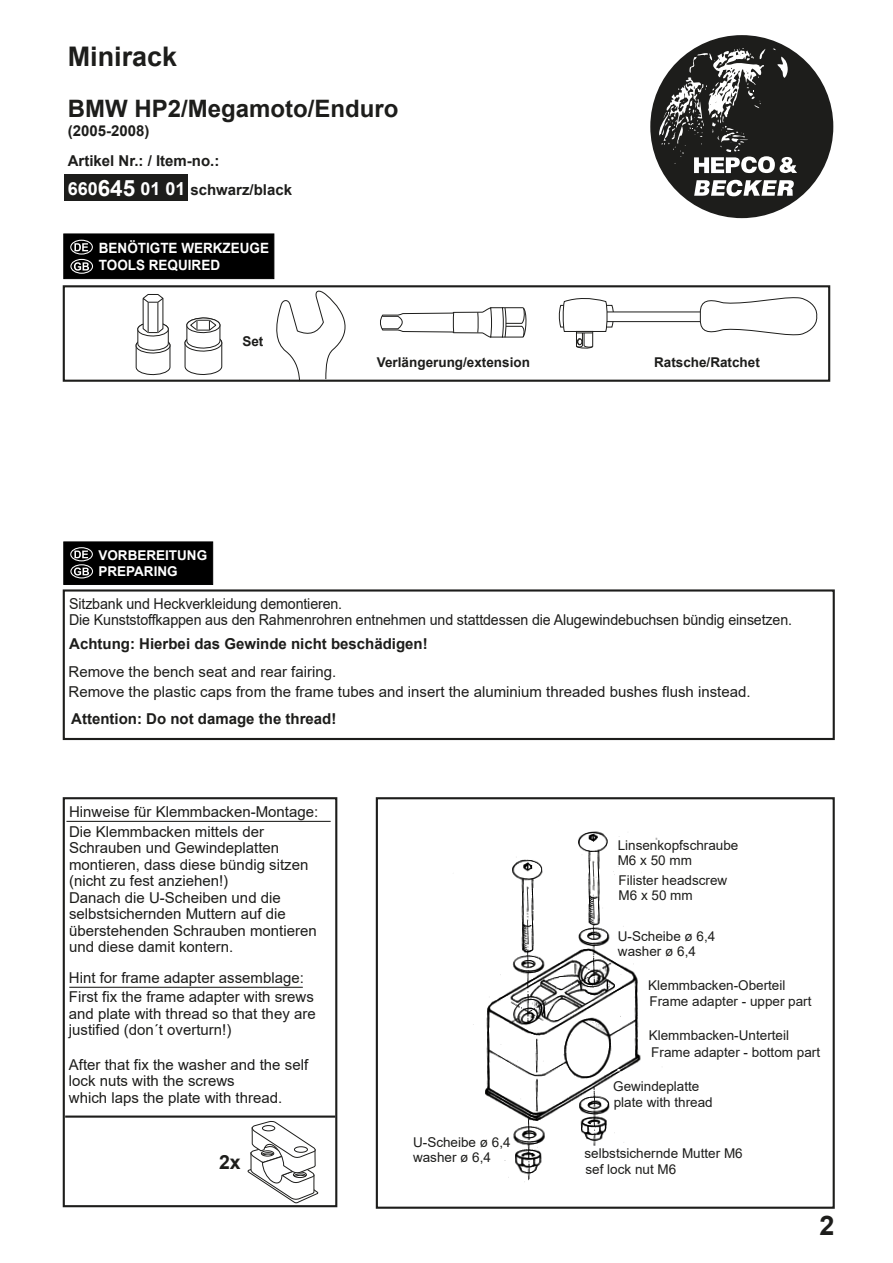
<style>
.page{position:relative;width:893px;height:1263px;background:#fff}
.page>*{position:absolute;margin:0;border:0;box-sizing:border-box;transform-origin:0 0}
.t1{font:700 27px "Arial";color:#1d1d1b}
.t2{font:700 24px "Arial";color:#1d1d1b}
.t3{font:700 19.5px "Arial";color:#1d1d1b}
.t4{font:15px/16.5px "Arial";color:#1d1d1b}
.t5{font:15px/16.5px "Arial";color:#1d1d1b;scale:.95 1}
.t6{font:700 15px/29.7px "Arial";color:#1d1d1b}
.t7{font:700 14.1px/17px "Arial";color:#fff;scale:.95 1}
.t8{font:13.5px/14.9px "Arial";color:#1d1d1b}
.t9{font:700 13.5px "Arial";color:#1d1d1b}
.t10{font:700 13.5px/16.2px "Arial";color:#fff}
.s1{font-size:18px;color:#fff}
.s2{font-size:22.5px;color:#fff}
</style>
<div class="page">
<div style="left:650px;top:35px;width:183px;height:183px;background:#1d1d1b;border-radius:50%"></div>
<svg style="left:694px;top:180px;width:100px;height:16px"></svg>
<svg style="left:658px;top:48px;width:139px;height:125px"></svg>
<div style="left:63px;top:589px;width:772px;height:151px;border:2px solid #1d1d1b"></div>
<hr style="left:69px;top:987px;width:234px;height:1px;background:#1d1d1b">
<div style="left:376px;top:797px;width:459px;height:412px;border:2px solid #1d1d1b"></div>
<hr style="left:65px;top:1115px;width:270px;height:3px;background:#1d1d1b">
<div style="left:63px;top:797px;width:274px;height:410px;border:2px solid #1d1d1b"></div>
<svg style="left:248px;top:1121px;width:70px;height:82px"></svg>
<div style="left:294px;top:1147px;width:13px;height:5px;background:#fff;border-radius:50%"></div>
<div style="left:294px;top:1146px;width:14px;height:6px;border:1px solid #1d1d1b;border-radius:50%"></div>
<div style="left:262px;top:1125px;width:13px;height:6px;background:#fff;border-radius:50%"></div>
<div style="left:262px;top:1125px;width:13px;height:6px;border:1px solid #1d1d1b;border-radius:50%"></div>
<hr style="left:66px;top:821px;width:265px;height:1px;background:#1d1d1b">
<img style="left:473px;top:831px;width:185px;height:351px">
<div style="left:550px;top:1122px;width:24px;height:24px;background:#fff;border-radius:50%"></div>
<div style="left:556px;top:1161px;width:24px;height:25px;background:#fff;border-radius:50%"></div>
<div style="left:657px;top:981px;width:26px;height:27px;background:#fff;border-radius:50%"></div>
<div style="left:64px;top:174px;width:124px;height:27px;background:#1d1d1b"></div>
<div style="left:63px;top:542px;width:150px;height:43px;background:#000;border:1px solid #000"></div>
<svg style="left:74px;top:551px;width:14px;height:7px"></svg>
<div style="left:70px;top:547px;width:23px;height:14px;border:1px solid #fff;border-radius:50%"></div>
<svg style="left:74px;top:567px;width:15px;height:8px"></svg>
<div style="left:70px;top:564px;width:23px;height:14px;border:1px solid #fff;border-radius:50%"></div>
<div style="left:63px;top:285px;width:767px;height:97px;border:2px solid #1d1d1b"></div>
<svg style="left:380px;top:307px;width:147px;height:31px"></svg>
<div style="left:602px;top:312px;width:101px;height:10px;border:1px solid #1d1d1b"></div>
<svg style="left:559px;top:298px;width:55px;height:51px"></svg>
<svg style="left:700px;top:297px;width:118px;height:39px"></svg>
<svg style="left:274px;top:290px;width:77px;height:92px"></svg>
<svg style="left:184px;top:317px;width:39px;height:58px"></svg>
<svg style="left:135px;top:294px;width:36px;height:82px"></svg>
<div style="left:63px;top:234px;width:211px;height:45px;background:#000"></div>
<svg style="left:74px;top:243px;width:14px;height:8px"></svg>
<div style="left:70px;top:240px;width:23px;height:15px;border:1px solid #fff;border-radius:50%"></div>
<svg style="left:74px;top:262px;width:15px;height:9px"></svg>
<div style="left:70px;top:259px;width:23px;height:15px;border:1px solid #fff;border-radius:50%"></div>
<h1 class="t1" style="left:68px;top:38px;width:111px">Minirack</h1>
<h2 class="t2" style="left:68px;top:92px;width:332px">BMW HP2/Megamoto/Enduro</h2>
<p class="t6" style="left:68px;top:116px;width:226px">(2005-2008)<br>Artikel Nr.: / Item-no.:<br><span class="s1">660</span><span class="s2">645</span> <span class="s1">01 01</span> schwarz/black</p>
<p class="t7" style="left:99px;top:240px;width:181px">BENÖTIGTE WERKZEUGE<br>TOOLS REQUIRED</p>
<p class="t9" style="left:242px;top:332px;width:23px">Set</p>
<p class="t10" style="left:98px;top:547px;width:110px">VORBEREITUNG<br>PREPARING</p>
<p class="t9" style="left:377px;top:353px;width:155px">Verlängerung/extension</p>
<p class="t9" style="left:654px;top:353px;width:107px">Ratsche/Ratchet</p>
<p class="t5" style="left:69px;top:595px;width:762px">Sitzbank und Heckverkleidung demontieren.<br>Die Kunststoffkappen aus den Rahmenrohren entnehmen und stattdessen die Alugewindebuchsen bündig einsetzen.</p>
<p class="t6" style="left:69px;top:629px;width:360px">Achtung: Hierbei das Gewinde nicht beschädigen!</p>
<p class="t4" style="left:69px;top:662px;width:683px;line-height:19.5px">Remove the bench seat and rear fairing.<br>Remove the plastic caps from the frame tubes and insert the aluminium threaded bushes flush instead.</p>
<p class="t6" style="left:71px;top:704px;width:267px">Attention: Do not damage the thread!</p>
<p class="t4" style="left:69px;top:802px;width:251px;line-height:19.5px">Hinweise für Klemmbacken-Montage:<br>Die Klemmbacken mittels der</p>
<p class="t4" style="left:69px;top:839px;width:249px">Schrauben und Gewindeplatten montieren, dass diese bündig sitzen (nicht zu fest anziehen!)<br>Danach die U-Scheiben und die selbstsichernden Muttern auf die überstehenden Schrauben montieren und diese damit kontern.</p>
<p class="t4" style="left:69px;top:968px;width:247px;line-height:19.5px">Hint for frame adapter assemblage:<br>First fix the frame adapter with srews</p>
<p class="t4" style="left:69px;top:1005px;width:248px">and plate with thread so that they are justified (don´t overturn!)</p>
<p class="t4" style="left:69px;top:1056px;width:241px">After that fix the washer and the self lock nuts with the screws<br>which laps the plate with thread.</p>
<h3 class="t3" style="left:219px;top:1148px;width:23px">2x</h3>
<p class="t8" style="left:413px;top:1135px;width:99px">U-Scheibe ø 6,4</p>
<p class="t8" style="left:413px;top:1150px;width:80px">washer ø 6,4</p>
<p class="t8" style="left:618px;top:838px;width:122px">Linsenkopfschraube<br>M6 x 50 mm</p>
<p class="t8" style="left:618px;top:872px;width:110px">Filister headscrew<br>M6 x 50 mm</p>
<p class="t8" style="left:618px;top:929px;width:99px">U-Scheibe ø 6,4</p>
<p class="t8" style="left:618px;top:943px;width:80px">washer ø 6,4</p>
<p class="t8" style="left:648px;top:978px;width:139px">Klemmbacken-Oberteil</p>
<p class="t8" style="left:649px;top:994px;width:164px">Frame adapter - upper part</p>
<p class="t8" style="left:651px;top:1045px;width:170px">Frame adapter - bottom part</p>
<p class="t8" style="left:614px;top:1095px;width:101px">plate with thread</p>
<p class="t8" style="left:649px;top:1028px;width:142px">Klemmbacken-Unterteil</p>
<p class="t8" style="left:613px;top:1079px;width:88px">Gewindeplatte</p>
<p class="t8" style="left:584px;top:1146px;width:160px">selbstsichernde Mutter M6</p>
<p class="t8" style="left:585px;top:1161px;width:92px">sef lock nut M6</p>
<h1 class="t1" style="left:820px;top:1206px;width:17px">2</h1>
</div>
